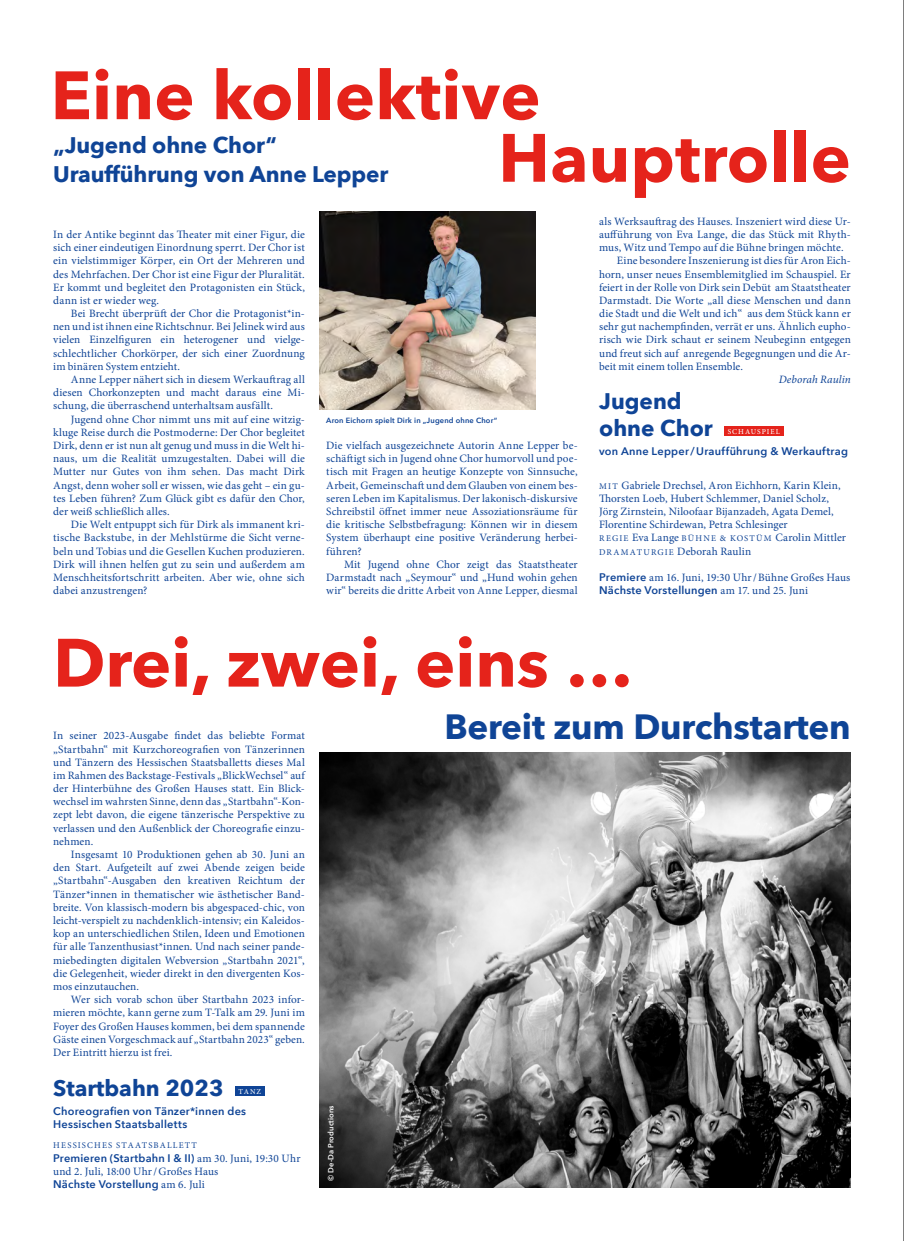
<style>
.page{position:relative;width:904px;height:1241px;background:#fff}
.page>*{position:absolute;margin:0;border:0;box-sizing:border-box;transform-origin:0 0}
.t1{font:700 67.5px/62.5px "Avenir Next";letter-spacing:.005em;color:#e5231b}
.t2{font:700 35px "Avenir Next";letter-spacing:-.005em;color:#0f4496}
.t3{font:700 22.5px/28.5px "Avenir Next";letter-spacing:-.005em;color:#0f4496}
.t4{font:11.25px/13.1px "Minion Pro";letter-spacing:.01em;color:#0f4496;text-align:justify}
.t5{font:italic 11.25px "Minion Pro";letter-spacing:.01em;color:#0f4496}
.t6{font:600 11px/13.1px "Avenir Next";letter-spacing:.02em;color:#0f4496}
.t7{font:8.75px "Minion Pro";letter-spacing:.13em;color:#0f4496}
.t8{font:600 7.5px "Avenir Next";letter-spacing:.02em;color:#0f4496}
.t9{font:600 7.5px "Avenir Next";letter-spacing:.02em;color:#fff}
.t10{font:500 7.5px "Minion Pro";letter-spacing:.13em;color:#fff}
.s1{font-size:8.75px}
.s2{font-family:"Avenir Next";font-weight:600;font-size:11px}
.s3{font-family:"Minion Pro";font-weight:400;font-size:11.25px}
</style>
<div class="page">
<div style="left:724px;top:426px;width:59px;height:10px;background:#e5231b"></div>
<div style="left:235px;top:1086px;width:30px;height:9px;background:#0f4496"></div>
<img style="left:319px;top:752px;width:531px;height:435px">
<img style="left:319px;top:211px;width:216px;height:198px">
<hr style="left:903px;top:0;width:1px;height:1240px;background:#000">
<h1 class="t1" style="left:498px;top:63px;width:354px;text-indent:-447px">Eine kollektive<br>Hauptrolle</h1>
<h3 class="t3" style="left:53px;top:131px;width:337px">„Jugend ohne Chor“<br>Uraufführung von Anne Lepper</h3>
<p class="t4" style="left:53px;top:228px;width:253px">In der Antike beginnt das Theater mit einer Figur, die sich einer eindeutigen Einordnung sperrt. Der Chor ist ein vielstimmiger Körper, ein Ort der Mehreren und des Mehrfachen. Der Chor ist eine Figur der Pluralität.<br>Er kommt und begleitet den Protagonisten ein Stück, dann ist er wieder weg.</p>
<p class="t4" style="left:53px;top:307px;width:253px;text-indent:18px">Bei Brecht überprüft der Chor die Protagonist*in&shy;nen und ist ihnen eine Richtschnur. Bei Jelinek wird aus vielen Einzelfiguren ein heterogener und vielge&shy;schlechtlicher Chorkörper, der sich einer Zuordnung im binären System entzieht.</p>
<p class="t4" style="left:53px;top:373px;width:253px;text-indent:18px">Anne Lepper nähert sich in diesem Werkauftrag all diesen Chorkonzepten und macht daraus eine Mi&shy;schung, die überraschend unterhaltsam ausfällt.</p>
<p class="t4" style="left:53px;top:412px;width:253px;text-indent:18px">Jugend ohne Chor nimmt uns mit auf eine witzig&shy;kluge Reise durch die Postmoderne: Der Chor begleitet Dirk, denn er ist nun alt genug und muss in die Welt hi&shy;naus, um die Realität umzugestalten. Dabei will die Mutter nur Gutes von ihm sehen. Das macht Dirk Angst, denn woher soll er wissen, wie das geht – ein gu&shy;tes Leben führen? Zum Glück gibt es dafür den Chor, der weiß schließlich alles.</p>
<p class="t4" style="left:53px;top:518px;width:253px;text-indent:18px">Die Welt entpuppt sich für Dirk als immanent kri&shy;tische Backstube, in der Mehlstürme die Sicht verne&shy;beln und Tobias und die Gesellen Kuchen produzieren.<br>Dirk will ihnen helfen gut zu sein und außerdem am Menschheitsfortschritt arbeiten. Aber wie, ohne sich dabei anzustrengen?</p>
<p class="t8" style="left:326px;top:413px;width:172px">Aron Eichorn spielt Dirk in „Jugend ohne Chor“</p>
<p class="t4" style="left:326px;top:439px;width:253px">Die vielfach ausgezeichnete Autorin Anne Lepper be&shy;schäftigt sich in Jugend ohne Chor humorvoll und poe&shy;tisch mit Fragen an heutige Konzepte von Sinnsuche, Arbeit, Gemeinschaft und dem Glauben von einem bes&shy;seren Leben im Kapitalismus. Der lakonisch-diskursive Schreibstil öffnet immer neue Assoziationsräume für die kritische Selbstbefragung: Können wir in diesem System überhaupt eine positive Veränderung herbei&shy;führen?</p>
<p class="t4" style="left:326px;top:557px;width:253px;text-indent:18px">Mit Jugend ohne Chor zeigt das Staatstheater Darmstadt nach „Seymour“ und „Hund wohin gehen wir“ bereits die dritte Arbeit von Anne Lepper, diesmal</p>
<p class="t4" style="left:599px;top:214px;width:253px">als Werksauftrag des Hauses. Inszeniert wird diese Ur-</p>
<p class="t4" style="left:599px;top:228px;width:253px">aufführung von Eva Lange, die das Stück mit Rhyth-</p>
<p class="t4" style="left:599px;top:241px;width:246px">mus, Witz und Tempo auf die Bühne bringen möchte.</p>
<p class="t4" style="left:617px;top:254px;width:235px">Eine besondere Inszenierung ist dies für Aron Eich-</p>
<p class="t4" style="left:599px;top:267px;width:253px">horn, unser neues Ensemblemitglied im Schauspiel. Er</p>
<p class="t4" style="left:599px;top:280px;width:253px">feiert in der Rolle von Dirk sein Debüt am Staatstheater</p>
<p class="t4" style="left:599px;top:294px;width:253px">Darmstadt. Die Worte „all diese Menschen und dann</p>
<p class="t4" style="left:599px;top:307px;width:253px">die Stadt und die Welt und ich“ aus dem Stück kann er</p>
<p class="t4" style="left:599px;top:320px;width:253px">sehr gut nachempfinden, verrät er uns. Ähnlich eupho-</p>
<p class="t4" style="left:599px;top:333px;width:253px">risch wie Dirk schaut er seinem Neubeginn entgegen</p>
<p class="t4" style="left:599px;top:346px;width:253px">und freut sich auf anregende Begegnungen und die Ar-</p>
<p class="t4" style="left:599px;top:360px;width:145px">beit mit einem tollen Ensemble.</p>
<p class="t5" style="left:778px;top:372px;width:73px">Deborah Raulin</p>
<h3 class="t3" style="left:599px;top:388px;width:115px;line-height:26.4px">Jugend ohne Chor</h3>
<p class="t10" style="left:727px;top:426px;width:54px">SCHAUSPIEL</p>
<p class="t6" style="left:599px;top:444px;width:250px">von Anne Lepper/Uraufführung &amp; Werkauftrag</p>
<p class="t4" style="left:599px;top:478px;width:248px;text-align:left"><span class="s1">MIT</span> Gabriele Drechsel, Aron Eichhorn, Karin Klein, Thorsten Loeb, Hubert Schlemmer, Daniel Scholz, Jörg Zirnstein, Niloofaar Bijanzadeh, Agata Demel, Florentine Schirdewan, Petra Schlesinger<br><span class="s1">REGIE</span> Eva Lange <span class="s1">BÜHNE &amp; KOSTÜM</span> Carolin Mittler <span class="s1">DRAMATURGIE</span> Deborah Raulin</p>
<p class="t4" style="left:599px;top:571px;width:253px"><span class="s2">Premiere</span> am 16. Juni, 19:30 Uhr/Bühne Großes Haus</p>
<p class="t6" style="left:599px;top:583px;width:210px">Nächste Vorstellungen <span class="s3">am 17. und 25. Juni</span></p>
<h1 class="t1" style="left:53px;top:630px;width:581px">Drei, zwei, eins …</h1>
<p class="t4" style="left:53px;top:729px;width:253px">In seiner 2023-Ausgabe findet das beliebte Format „Startbahn“ mit Kurzchoreografien von Tänzerinnen und Tänzern des Hessischen Staatsballetts dieses Mal im Rahmen des Backstage-Festivals „BlickWechsel“ auf der Hinterbühne des Großen Hauses statt. Ein Blick&shy;wechsel im wahrsten Sinne, denn das „Startbahn“-Kon&shy;zept lebt davon, die eigene tänzerische Perspektive zu verlassen und den Außenblick der Choreografie einzu&shy;nehmen.</p>
<p class="t4" style="left:53px;top:847px;width:253px;text-indent:18px">Insgesamt 10 Produktionen gehen ab 30. Juni an den Start. Aufgeteilt auf zwei Abende zeigen beide „Startbahn“-Ausgaben den kreativen Reichtum der Tänzer*innen in thematischer wie ästhetischer Band&shy;breite. Von klassisch-modern bis abgespaced-chic, von leicht-verspielt zu nachdenklich-intensiv; ein Kaleidos&shy;kop an unterschiedlichen Stilen, Ideen und Emotionen für alle Tanzenthusiast*innen. Und nach seiner pande&shy;miebedingten digitalen Webversion „Startbahn 2021“, die Gelegenheit, wieder direkt in den divergenten Kos&shy;mos einzutauchen.</p>
<p class="t4" style="left:53px;top:992px;width:253px;text-indent:18px">Wer sich vorab schon über Startbahn 2023 infor&shy;mieren möchte, kann gerne zum T-Talk am 29. Juni im Foyer des Großen Hauses kommen, bei dem spannende Gäste einen Vorgeschmack auf „Startbahn 2023“ geben.<br>Der Eintritt hierzu ist frei.</p>
<h3 class="t3" style="left:53px;top:1072px;width:172px">Startbahn 2023</h3>
<p class="t10" style="left:238px;top:1085px;width:24px">TANZ</p>
<p class="t6" style="left:53px;top:1103px;width:194px">Choreografien von Tänzer*innen des<br>Hessischen Staatsballetts</p>
<p class="t7" style="left:53px;top:1139px;width:145px">HESSISCHES STAATSBALLETT</p>
<p class="t6" style="left:53px;top:1150px;width:249px">Premieren (Startbahn I &amp; II) <span class="s3">am 30. Juni, 19:30 Uhr</span></p>
<p class="t4" style="left:53px;top:1164px;width:167px">und 2. Juli, 18:00 Uhr/Großes Haus</p>
<p class="t6" style="left:53px;top:1177px;width:153px">Nächste Vorstellung <span class="s3">am 6. Juli</span></p>
<p class="t9" style="left:324px;top:1180px;width:77px;rotate:-90deg">© De-Da Productions</p>
<h2 class="t2" style="left:444px;top:696px;width:408px">Bereit zum Durchstarten</h2>
</div>
